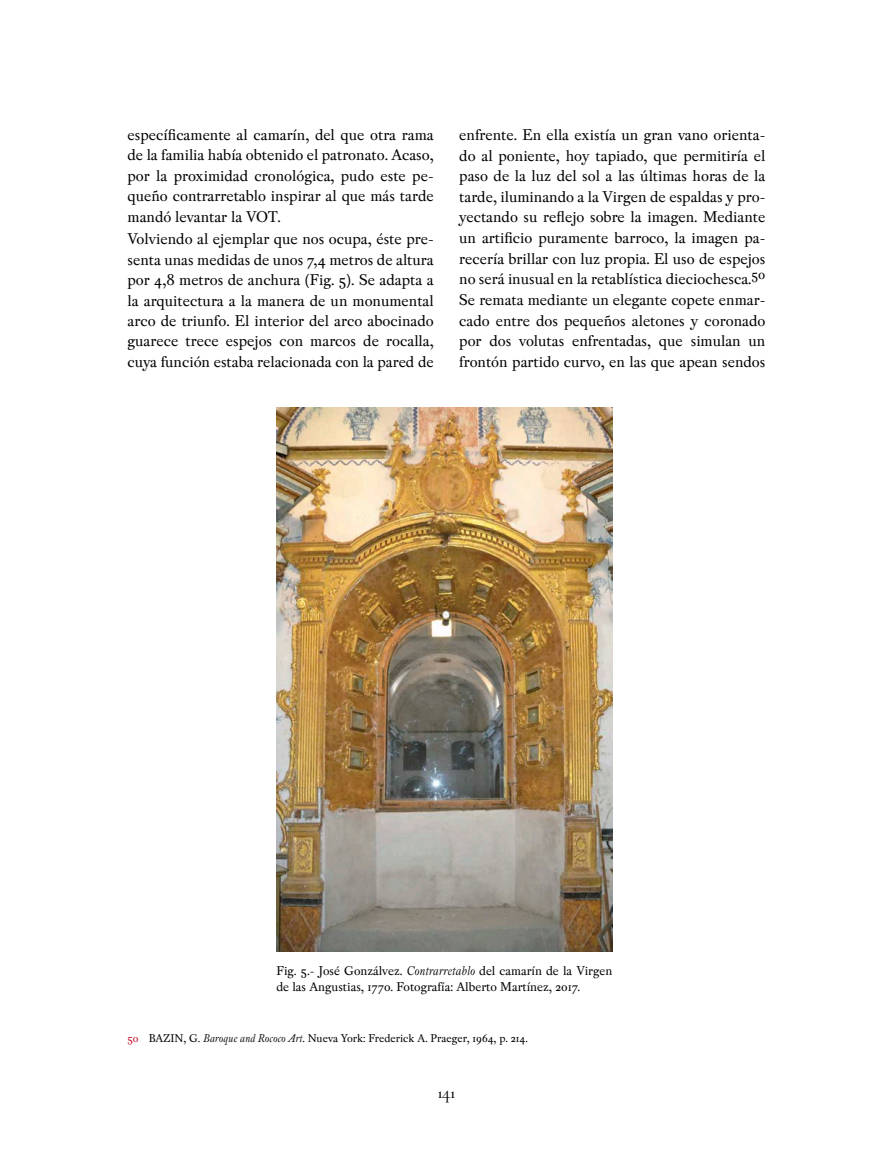
<style>
.page{position:relative;width:893px;height:1170px;background:#fff}
.page>*{position:absolute;margin:0;border:0;box-sizing:border-box;transform-origin:0 0}
.t1{font:18px "Peleguer";color:#000}
.t2{font:16.5px/20.5px "Pradell";color:#000;text-align:justify}
.t3{font:13.5px/16.5px "Pradell";color:#000}
.t4{font:12px "Pradell";color:#000}
.s1{font-style:italic}
.s2{color:#c4112f}
</style>
<div class="page">
<img style="left:276px;top:407px;width:336px;height:544px">
<p class="t2" style="left:128px;top:125px;width:308px">específicamente al camarín, del que otra rama de la familia había obtenido el patronato. Acaso, por la proximidad cronológica, pudo este pe&shy;queño contrarretablo inspirar al que más tarde mandó levantar la VOT.</p>
<p class="t2" style="left:128px;top:229px;width:308px">Volviendo al ejemplar que nos ocupa, éste pre&shy;senta unas medidas de unos 7,4 metros de altura por 4,8 metros de anchura (Fig. 5). Se adapta a la arquitectura a la manera de un monumental arco de triunfo. El interior del arco abocinado guarece trece espejos con marcos de rocalla, cuya función estaba relacionada con la pared de</p>
<p class="t2" style="left:459px;top:124px;width:308px">enfrente. En ella existía un gran vano orienta&shy;do al poniente, hoy tapiado, que permitiría el paso de la luz del sol a las últimas horas de la tarde, iluminando a la Virgen de espaldas y pro&shy;yectando su reflejo sobre la imagen. Mediante un artificio puramente barroco, la imagen pa&shy;recería brillar con luz propia. El uso de espejos no será inusual en la retablística dieciochesca.<sup>50<br></sup>Se remata mediante un elegante copete enmar&shy;cado entre dos pequeños aletones y coronado por dos volutas enfrentadas, que simulan un frontón partido curvo, en las que apean sendos</p>
<p class="t3" style="left:276px;top:962px;width:337px">Fig. 5.- José Gonzálvez. <span class="s1">Contrarretablo</span> del camarín de la Virgen de las Angustias, 1770. Fotografía: Alberto Martínez, 2017.</p>
<p class="t4" style="left:128px;top:1031px;width:402px"><span class="s2">50</span> BAZIN, G. <span class="s1">Baroque and Rococo Art</span>. Nueva York: Frederick A. Praeger, 1964, p. 214.</p>
<p class="t1" style="left:438px;top:1083px;width:18px">141</p>
</div>
